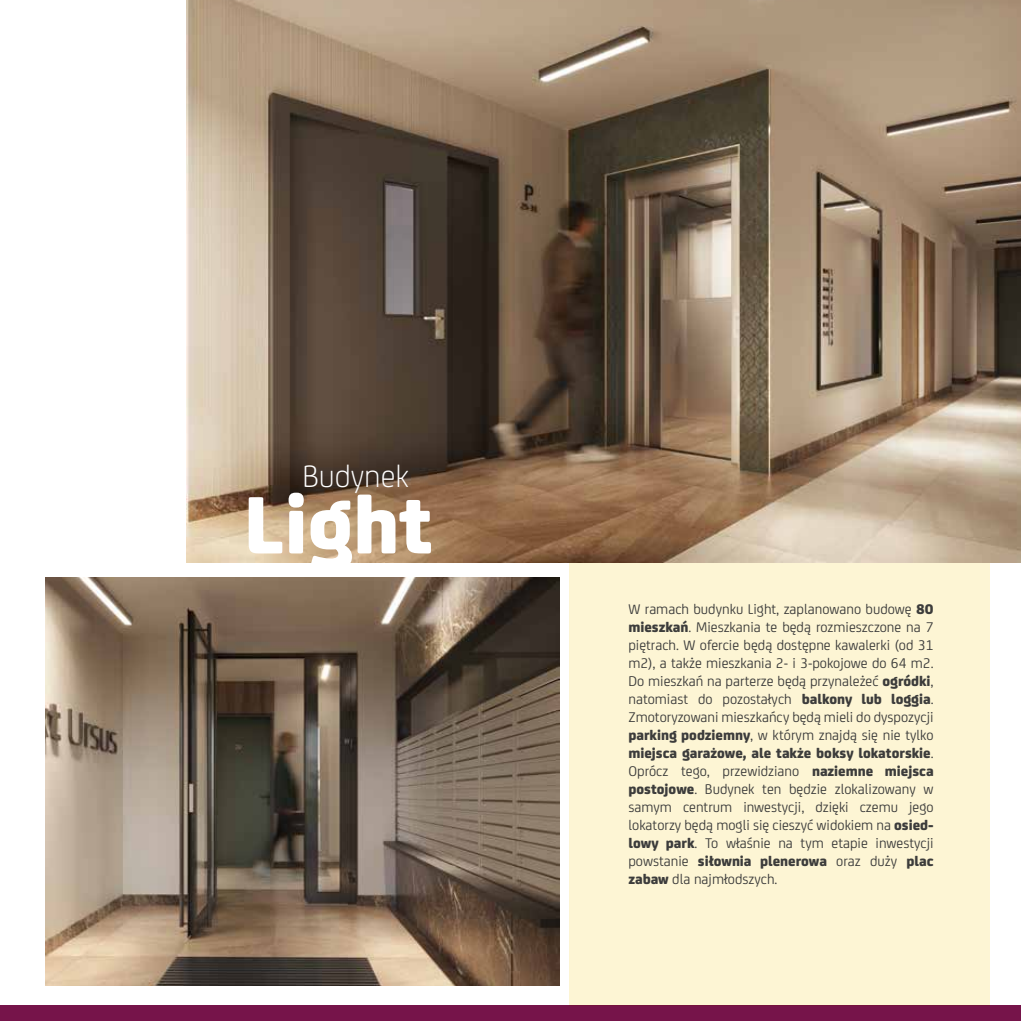
<style>
.page{position:relative;width:1021px;height:1021px;background:#fff}
.page>*{position:absolute;margin:0;border:0;box-sizing:border-box;transform-origin:0 0}
.t1{font:800 86.85px "Nexity";color:#fff}
.t2{font:300 33px "Nexity";color:#fff}
.t3{font:15px/18px "Nexity";color:#3c3c3b;text-align:justify}
.s1{font-weight:800}
</style>
<div class="page">
<div style="left:569px;top:501px;width:420px;height:504px;background:#fdf5d4"></div>
<div style="left:0;top:1005px;width:1020px;height:15px;background:#76144a"></div>
<img style="left:187px;top:0;width:833px;height:562px">
<img style="left:46px;top:577px;width:513px;height:408px">
<h2 class="t2" style="left:302px;top:452px;width:108px">Budynek</h2>
<h1 class="t1" style="left:243px;top:456px;width:191px">Light</h1>
<p class="t3" style="left:628px;top:599px;width:307px">W ramach budynku Light, zaplanowano budowę <span class="s1">80 mieszkań</span>. Mieszkania te będą rozmieszczone na 7 piętrach. W ofercie będą dostępne kawalerki (od 31 m2), a także mieszkania 2- i 3-pokojowe do 64 m2.<br>Do mieszkań na parterze będą przynależeć <span class="s1">ogródki</span>, natomiast do pozostałych <span class="s1">balkony lub loggia</span>.<br>Zmotoryzowani mieszkańcy będą mieli do dyspozycji <span class="s1">parking podziemny</span>, w którym znajdą się nie tylko <span class="s1">miejsca garażowe, ale także boksy lokatorskie</span>.<br>Oprócz tego, przewidziano <span class="s1">naziemne miejsca postojowe</span>. Budynek ten będzie zlokalizowany w samym centrum inwestycji, dzięki czemu jego lokatorzy będą mogli się cieszyć widokiem na <span class="s1">osied&shy;lowy park</span>. To właśnie na tym etapie inwestycji powstanie <span class="s1">siłownia plenerowa</span> oraz duży <span class="s1">plac zabaw</span> dla najmłodszych.</p>
</div>
